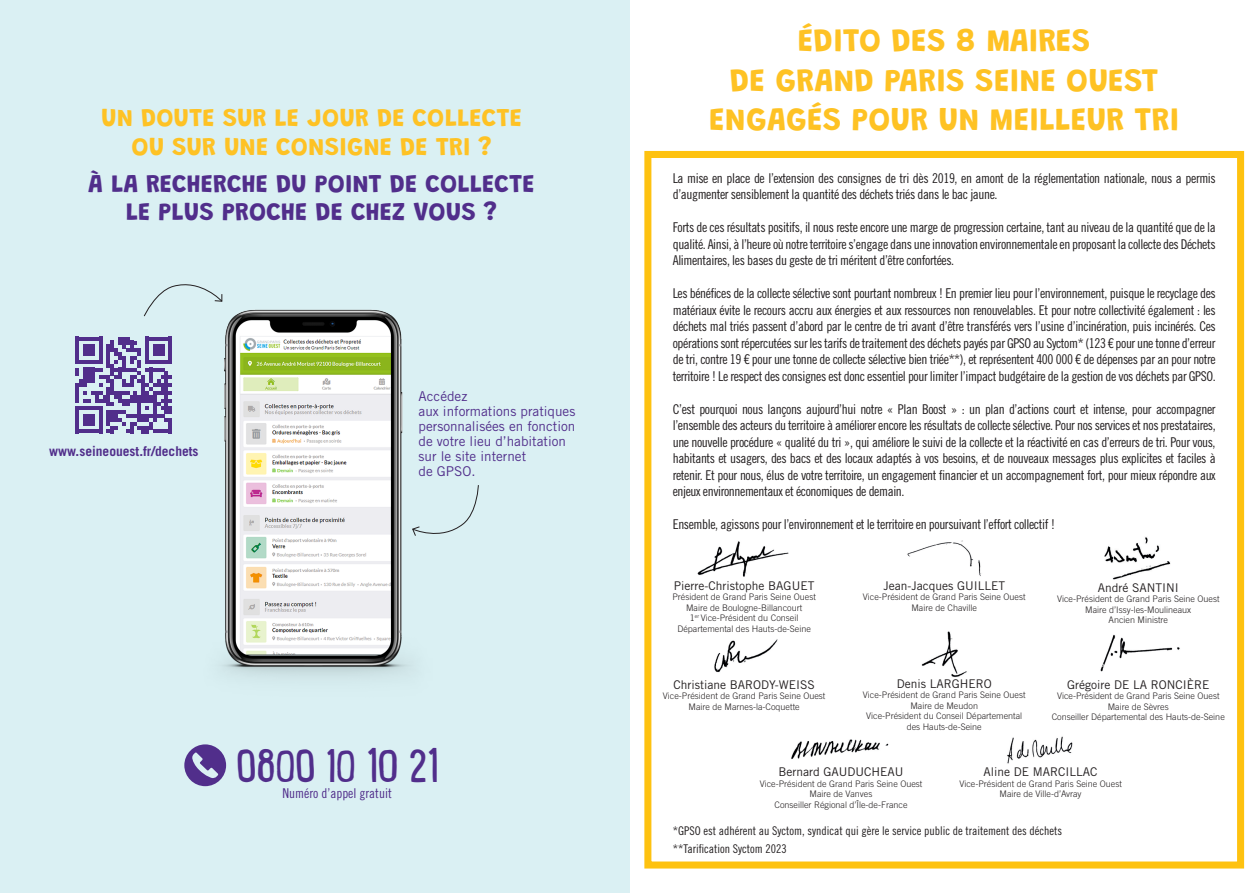
<style>
.page{position:relative;width:1259px;height:893px;background:#fff}
.page>*{position:absolute;margin:0;border:0;box-sizing:border-box;transform-origin:0 0}
.t1{font:49.5px "Lunch Box";letter-spacing:-.02em;color:#512e8b}
.t2{font:700 32.7px "Grandstander";letter-spacing:.005em;color:#fec224}
.t3{font:700 25.5px "Grandstander";letter-spacing:.005em;color:#512e8b}
.t4{font:700 25.5px "Grandstander";letter-spacing:.005em;color:#fec224}
.t5{font:13.5px/16.5px "Trade Gothic LT Std Cn 18";letter-spacing:-.03em;color:#231f20;text-align:justify}
.t6{font:13.5px "Trade Gothic LT Std";color:#512e8b}
.t7{font:700 13.5px "Trade Gothic LT Std";color:#512e8b}
.t8{font:13.5px "Trade Gothic LT Std Cn 18";color:#512e8b}
.t9{font:12px "Trade Gothic LT Std";color:#231f20}
.t10{font:12px "Trade Gothic LT Std Cn 18";color:#231f20}
.t11{font:300 9px "Trade Gothic LT Std";color:#231f20}
</style>
<div class="page">
<div style="left:644px;top:151px;width:600px;height:717px;border:7px solid #fec210"></div>
<div style="left:0;top:0;width:629px;height:893px;background:#daf0f3"></div>
<img style="left:221px;top:309px;width:191px;height:368px">
<svg style="left:143px;top:284px;width:80px;height:33px"></svg>
<svg style="left:412px;top:485px;width:67px;height:51px"></svg>
<svg style="left:184px;top:744px;width:42px;height:42px"></svg>
<svg style="left:76px;top:337px;width:96px;height:96px"></svg>
<img style="left:714px;top:639px;width:64px;height:34px">
<img style="left:921px;top:631px;width:46px;height:46px">
<img style="left:1100px;top:634px;width:80px;height:37px">
<img style="left:791px;top:739px;width:98px;height:20px">
<img style="left:1007px;top:736px;width:66px;height:28px">
<img style="left:697px;top:541px;width:92px;height:36px">
<img style="left:907px;top:540px;width:74px;height:36px">
<img style="left:1105px;top:537px;width:66px;height:43px">
<p class="t4" style="left:101px;top:98px;width:422px">UN DOUTE SUR LE JOUR DE COLLECTE</p>
<p class="t4" style="left:131px;top:127px;width:362px">OU SUR UNE CONSIGNE DE TRI ?</p>
<p class="t3" style="left:88px;top:164px;width:448px">À LA RECHERCHE DU POINT DE COLLECTE</p>
<p class="t3" style="left:126px;top:192px;width:373px">LE PLUS PROCHE DE CHEZ VOUS ?</p>
<p class="t7" style="left:49px;top:443px;width:151px">www.seineouest.fr/dechets</p>
<p class="t6" style="left:418px;top:388px;width:50px">Accédez</p>
<p class="t6" style="left:418px;top:403px;width:158px">aux informations pratiques</p>
<p class="t6" style="left:418px;top:418px;width:158px">personnalisées en fonction</p>
<p class="t6" style="left:418px;top:433px;width:149px">de votre lieu d’habitation</p>
<p class="t6" style="left:418px;top:448px;width:109px">sur le site internet</p>
<p class="t6" style="left:418px;top:463px;width:58px">de GPSO.</p>
<p class="t1" style="left:236px;top:731px;width:204px">0800 10 10 21</p>
<p class="t8" style="left:282px;top:785px;width:111px">Numéro d’appel gratuit</p>
<p class="t2" style="left:798px;top:16px;width:294px">ÉDITO DES 8 MAIRES</p>
<p class="t2" style="left:730px;top:55px;width:430px">DE GRAND PARIS SEINE OUEST</p>
<p class="t2" style="left:709px;top:94px;width:471px">ENGAGÉS POUR UN MEILLEUR TRI</p>
<p class="t5" style="left:673px;top:170px;width:544px">La mise en place de l’extension des consignes de tri dès 2019, en amont de la réglementation nationale, nous a permis d’augmenter sensiblement la quantité des déchets triés dans le bac jaune.</p>
<p class="t5" style="left:673px;top:219px;width:544px">Forts de ces résultats positifs, il nous reste encore une marge de progression certaine, tant au niveau de la quantité que de la qualité. Ainsi, à l’heure où notre territoire s’engage dans une innovation environnementale en proposant la collecte des Déchets Alimentaires, les bases du geste de tri méritent d’être confortées.</p>
<p class="t5" style="left:673px;top:285px;width:544px">Les bénéfices de la collecte sélective sont pourtant nombreux ! En premier lieu pour l’environnement, puisque le recyclage des matériaux évite le recours accru aux énergies et aux ressources non renouvelables. Et pour notre collectivité également : les déchets mal triés passent d’abord par le centre de tri avant d’être transférés vers l’usine d’incinération, puis incinérés. Ces opérations sont répercutées sur les tarifs de traitement des déchets payés par GPSO au Syctom* (123 € pour une tonne d’erreur de tri, contre 19 € pour une tonne de collecte sélective bien triée**), et représentent 400 000 € de dépenses par an pour notre territoire ! Le respect des consignes est donc essentiel pour limiter l’impact budgétaire de la gestion de vos déchets par GPSO.</p>
<p class="t5" style="left:673px;top:401px;width:544px">C’est pourquoi nous lançons aujourd’hui notre « Plan Boost » : un plan d’actions court et intense, pour accompagner l’ensemble des acteurs du territoire à améliorer encore les résultats de collecte sélective. Pour nos services et nos prestataires, une nouvelle procédure « qualité du tri », qui améliore le suivi de la collecte et la réactivité en cas d’erreurs de tri. Pour vous, habitants et usagers, des bacs et des locaux adaptés à vos besoins, et de nouveaux messages plus explicites et faciles à retenir. Et pour nous, élus de votre territoire, un engagement financier et un accompagnement fort, pour mieux répondre aux enjeux environnementaux et économiques de demain.</p>
<p class="t5" style="left:673px;top:516px;width:384px">Ensemble, agissons pour l’environnement et le territoire en poursuivant l’effort collectif !</p>
<p class="t9" style="left:674px;top:578px;width:142px">Pierre-Christophe BAGUET</p>
<p class="t11" style="left:672px;top:591px;width:145px">Président de Grand Paris Seine Ouest</p>
<p class="t11" style="left:686px;top:602px;width:118px">Maire de Boulogne-Billancourt</p>
<p class="t11" style="left:690px;top:612px;width:110px">1<sup>er</sup> Vice-Président du Conseil</p>
<p class="t11" style="left:677px;top:623px;width:135px">Départemental des Hauts-de-Seine</p>
<p class="t9" style="left:673px;top:677px;width:143px">Christiane BARODY-WEISS</p>
<p class="t11" style="left:663px;top:691px;width:164px">Vice-Président de Grand Paris Seine Ouest</p>
<p class="t11" style="left:688px;top:701px;width:112px">Maire de Marnes-la-Coquette</p>
<p class="t9" style="left:883px;top:578px;width:123px">Jean-Jacques GUILLET</p>
<p class="t11" style="left:863px;top:591px;width:164px">Vice-Président de Grand Paris Seine Ouest</p>
<p class="t11" style="left:911px;top:602px;width:67px">Maire de Chaville</p>
<p class="t9" style="left:896px;top:676px;width:97px">Denis LARGHERO</p>
<p class="t11" style="left:863px;top:690px;width:164px">Vice-Président de Grand Paris Seine Ouest</p>
<p class="t11" style="left:910px;top:700px;width:69px">Maire de Meudon</p>
<p class="t11" style="left:866px;top:711px;width:158px">Vice-Président du Conseil Départemental</p>
<p class="t11" style="left:906px;top:721px;width:77px">des Hauts-de-Seine</p>
<p class="t9" style="left:1097px;top:580px;width:82px">André SANTINI</p>
<p class="t11" style="left:1057px;top:594px;width:164px">Vice-Président de Grand Paris Seine Ouest</p>
<p class="t11" style="left:1085px;top:604px;width:107px">Maire d’Issy-les-Moulineaux</p>
<p class="t11" style="left:1108px;top:615px;width:61px">Ancien Ministre</p>
<p class="t9" style="left:1067px;top:677px;width:144px">Grégoire DE LA RONCIÈRE</p>
<p class="t11" style="left:1057px;top:691px;width:164px">Vice-Président de Grand Paris Seine Ouest</p>
<p class="t11" style="left:1107px;top:701px;width:62px">Maire de Sèvres</p>
<p class="t11" style="left:1051px;top:712px;width:174px">Conseiller Départemental des Hauts-de-Seine</p>
<p class="t9" style="left:778px;top:765px;width:126px">Bernard GAUDUCHEAU</p>
<p class="t11" style="left:760px;top:778px;width:164px">Vice-Président de Grand Paris Seine Ouest</p>
<p class="t11" style="left:809px;top:789px;width:64px">Maire de Vanves</p>
<p class="t11" style="left:774px;top:799px;width:135px">Conseiller Régional d’Île-de-France</p>
<p class="t9" style="left:983px;top:765px;width:115px">Aline DE MARCILLAC</p>
<p class="t11" style="left:959px;top:778px;width:164px">Vice-Président de Grand Paris Seine Ouest</p>
<p class="t11" style="left:999px;top:789px;width:83px">Maire de Ville-d’Avray</p>
<p class="t10" style="left:673px;top:824px;width:391px">*GPSO est adhérent au Syctom, syndicat qui gère le service public de traitement des déchets</p>
<p class="t10" style="left:673px;top:842px;width:115px">**Tarification Syctom 2023</p>
</div>
